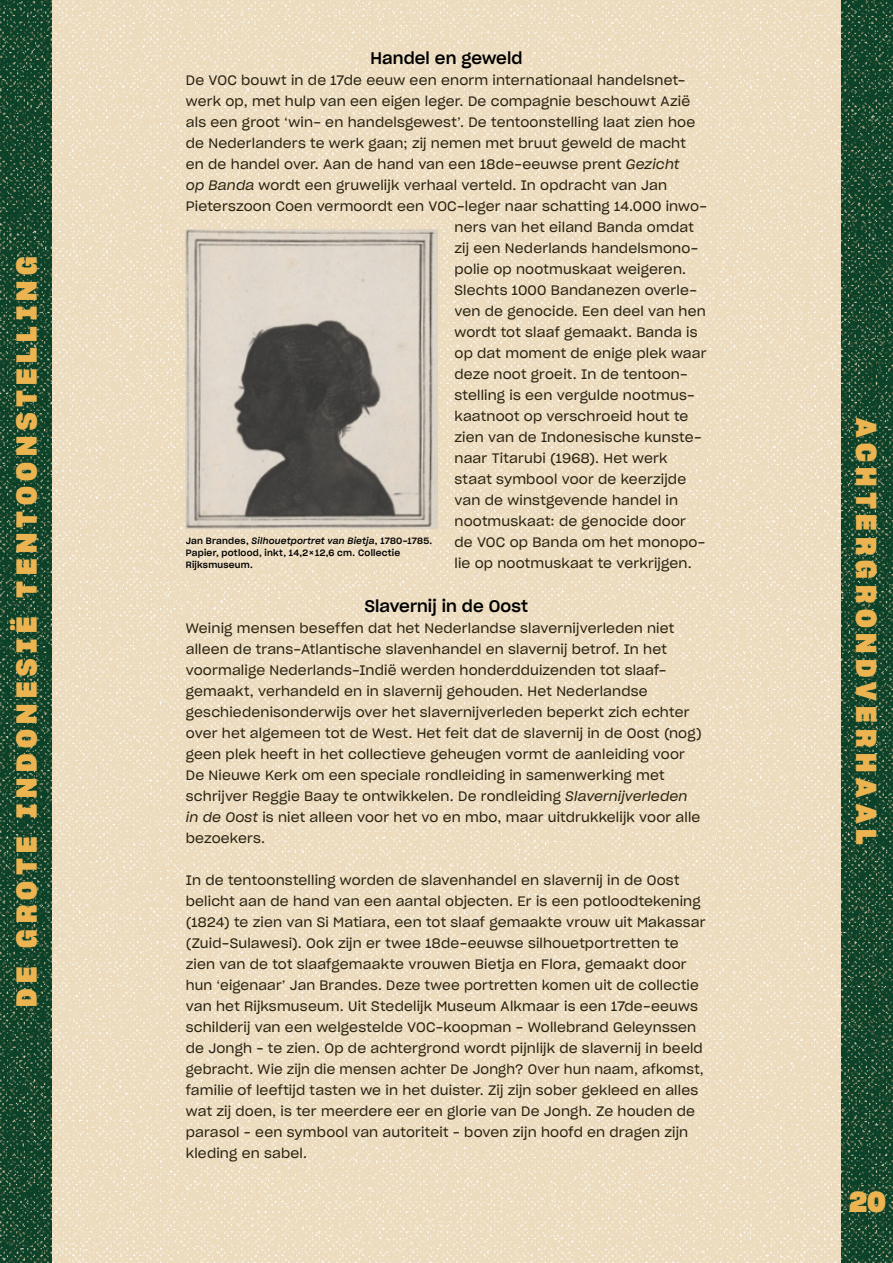
<style>
.page{position:relative;width:893px;height:1263px;background:#fff}
.page>*{position:absolute;margin:0;border:0;box-sizing:border-box;transform-origin:0 0}
.t1{font:28.2px "Sharp Grotesk Bold 20";letter-spacing:.2em;color:#ebb451}
.t2{font:16.5px "Sharp Grotesk Medium 20";letter-spacing:.005em;color:#000}
.t3{font:13.5px/21px "Sharp Grotesk Book 20";letter-spacing:.01em;color:#292210}
.t4{font:9px/12px "Sharp Grotesk Medium 20";letter-spacing:.025em;color:#000}
.t5{font:9px "Sharp Grotesk Medium Italic 20";letter-spacing:.025em;color:#000}
.s1{font-family:"Sharp Grotesk Book Italic 20"}
.s2{font-family:"Sharp Grotesk Medium 20"}
</style>
<div class="page">
<img style="left:51px;top:0;width:791px;height:1263px">
<img style="left:0;top:0;width:51px;height:1263px">
<img style="left:842px;top:0;width:51px;height:1263px">
<img style="left:186px;top:229px;width:251px;height:300px">
<h1 class="t1" style="left:5px;top:1007px;width:752px;rotate:-90deg">DE GROTE INDONESIË TENTOONSTELLING</h1>
<p class="t2" style="left:371px;top:44px;width:153px">Handel en geweld</p>
<p class="t3" style="left:186px;top:69px;width:501px">De VOC bouwt in de 17de eeuw een enorm internationaal handelsnet-</p>
<p class="t3" style="left:186px;top:90px;width:506px">werk op, met hulp van een eigen leger. De compagnie beschouwt Azië</p>
<p class="t3" style="left:186px;top:111px;width:511px">als een groot ‘win- en handelsgewest’. De tentoonstelling laat zien hoe</p>
<p class="t3" style="left:186px;top:132px;width:502px">de Nederlanders te werk gaan; zij nemen met bruut geweld de macht</p>
<p class="t3" style="left:186px;top:153px;width:495px">en de handel over. Aan de hand van een 18de-eeuwse prent <span class="s1">Gezicht</span></p>
<p class="t3" style="left:186px;top:174px;width:483px"><span class="s1">op Banda</span> wordt een gruwelijk verhaal verteld. In opdracht van Jan</p>
<p class="t3" style="left:186px;top:195px;width:523px">Pieterszoon Coen vermoordt een VOC-leger naar schatting 14.000 inwo-</p>
<p class="t3" style="left:454px;top:216px;width:241px">ners van het eiland Banda omdat</p>
<p class="t3" style="left:454px;top:237px;width:245px">zij een Nederlands handelsmono-</p>
<p class="t3" style="left:454px;top:258px;width:233px">polie op nootmuskaat weigeren.</p>
<p class="t3" style="left:454px;top:279px;width:244px">Slechts 1000 Bandanezen overle-</p>
<p class="t3" style="left:454px;top:300px;width:253px">ven de genocide. Een deel van hen</p>
<p class="t3" style="left:454px;top:321px;width:245px">wordt tot slaaf gemaakt. Banda is</p>
<p class="t3" style="left:454px;top:342px;width:254px">op dat moment de enige plek waar</p>
<p class="t3" style="left:454px;top:363px;width:235px">deze noot groeit. In de tentoon-</p>
<p class="t3" style="left:454px;top:384px;width:242px">stelling is een vergulde nootmus-</p>
<p class="t3" style="left:454px;top:405px;width:235px">kaatnoot op verschroeid hout te</p>
<p class="t3" style="left:454px;top:426px;width:249px">zien van de Indonesische kunste-</p>
<p class="t3" style="left:454px;top:447px;width:214px">naar Titarubi (1968). Het werk</p>
<p class="t3" style="left:454px;top:468px;width:233px">staat symbool voor de keerzijde</p>
<p class="t3" style="left:454px;top:489px;width:225px">van de winstgevende handel in</p>
<p class="t3" style="left:454px;top:510px;width:233px">nootmuskaat: de genocide door</p>
<p class="t3" style="left:454px;top:531px;width:252px">de VOC op Banda om het monopo-</p>
<p class="t3" style="left:454px;top:552px;width:239px">lie op nootmuskaat te verkrijgen.</p>
<p class="t2" style="left:365px;top:592px;width:165px">Slavernij in de Oost</p>
<p class="t3" style="left:186px;top:617px;width:517px">Weinig mensen beseffen dat het Nederlandse slavernijverleden niet alleen de trans-Atlantische slavenhandel en slavernij betrof. In het voormalige Nederlands-Indië werden honderdduizenden tot slaaf&shy;gemaakt, verhandeld en in slavernij gehouden. Het Nederlandse geschiedenisonderwijs over het slavernijverleden beperkt zich echter over het algemeen tot de West. Het feit dat de slavernij in de Oost (nog) geen plek heeft in het collectieve geheugen vormt de aanleiding voor De Nieuwe Kerk om een speciale rondleiding in samenwerking met schrijver Reggie Baay te ontwikkelen. De rondleiding <span class="s1">Slavernijverleden in de Oost</span> is niet alleen voor het vo en mbo, maar uitdrukkelijk voor alle bezoekers.</p>
<p class="t3" style="left:186px;top:869px;width:521px">In de tentoonstelling worden de slavenhandel en slavernij in de Oost belicht aan de hand van een aantal objecten. Er is een potloodtekening (1824) te zien van Si Matiara, een tot slaaf gemaakte vrouw uit Makassar (Zuid-Sulawesi). Ook zijn er twee 18de-eeuwse silhouetportretten te zien van de tot slaafgemaakte vrouwen Bietja en Flora, gemaakt door hun ‘eigenaar’ Jan Brandes. Deze twee portretten komen uit de collectie van het Rijksmuseum. Uit Stedelijk Museum Alkmaar is een 17de-eeuws schilderij van een welgestelde VOC-koopman - Wollebrand Geleynssen de Jongh – te zien. Op de achtergrond wordt pijnlijk de slavernij in beeld gebracht. Wie zijn die mensen achter De Jongh? Over hun naam, afkomst, familie of leeftijd tasten we in het duister. Zij zijn sober gekleed en alles wat zij doen, is ter meerdere eer en glorie van De Jongh. Ze houden de parasol – een symbool van autoriteit – boven zijn hoofd en dragen zijn kleding en sabel.</p>
<p class="t5" style="left:186px;top:534px;width:248px"><span class="s2">Jan Brandes,</span> Silhouetportret van Bietja<span class="s2">, 1780-1785.</span></p>
<p class="t4" style="left:186px;top:546px;width:216px">Papier, potlood, inkt, 14,2×12,6 cm. Collectie<br>Rijksmuseum.</p>
<h1 class="t1" style="left:888px;top:418px;width:428px;rotate:90deg">ACHTERGRONDVERHAAL</h1>
<h1 class="t1" style="left:849px;top:1180px;width:38px">20</h1>
</div>
